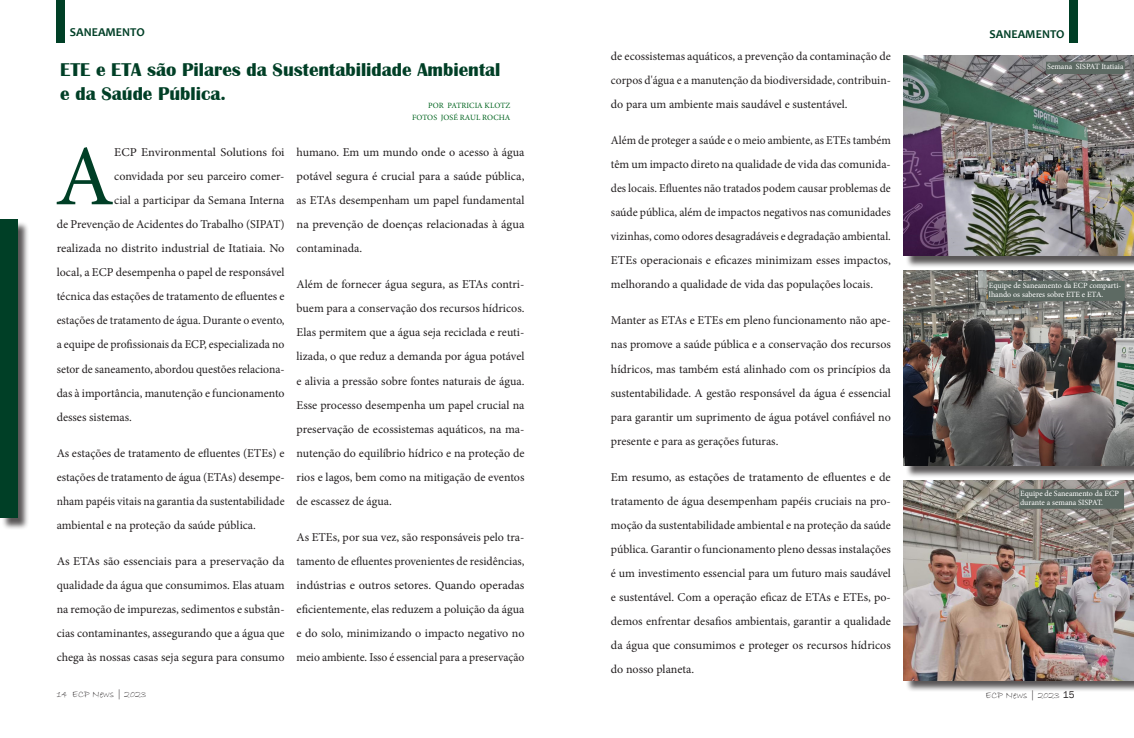
<style>
.page{position:relative;width:1134px;height:738px;background:#fff}
.page>*{position:absolute;margin:0;border:0;box-sizing:border-box;transform-origin:0 0}
.Body_text{font:85.8px "Minion Pro";color:#003f26}
.t1{font:700 19px/24px "Britannic";color:#003f26}
.Body_text-2{font:12px/24px "Minion Pro";color:#231f20;text-align:justify}
.Body_text-3{font:12px/24px "Minion Pro";color:#231f20;text-align:justify;scale:.96 1}
.Body_text-4{font:12px "Minion Pro";color:#231f20;scale:1.04 1}
.t2{font:700 12px "Candara";color:#003f26}
.t3{font:10px "Bradley Hand ITC";color:#231f20}
.t4{font:8px/9px "Minion Pro";letter-spacing:-.005em;color:#fff}
.author{font:8px "Minion Pro";letter-spacing:.005em;color:#00641f}
.s1{font-family:"Franklin Gothic"}
</style>
<div class="page">
<div style="left:56px;top:0;width:8px;height:43px;background:#003f26"></div>
<div style="left:1069px;top:0;width:8px;height:43px;background:#003f26"></div>
<div style="left:905px;top:57px;width:229px;height:211px;background:#231f20;opacity:.75"></div>
<img style="left:904px;top:55px;width:230px;height:200px">
<div style="left:905px;top:272px;width:229px;height:205px;background:#231f20;opacity:.75"></div>
<img style="left:904px;top:270px;width:230px;height:195px">
<div style="left:905px;top:481px;width:229px;height:211px;background:#231f20;opacity:.75"></div>
<img style="left:904px;top:480px;width:230px;height:199px">
<div style="left:2px;top:221px;width:28px;height:309px;background:#231f20;opacity:.75"></div>
<div style="left:0;top:220px;width:17px;height:297px;background:#003f26"></div>
<div style="left:1046px;top:62px;width:78px;height:11px;background:#5d6a63"></div>
<div style="left:1046px;top:62px;width:79px;height:12px;border:1px solid #5d6a63"></div>
<div style="left:988px;top:281px;width:136px;height:19px;background:#5d6a63"></div>
<div style="left:1020px;top:489px;width:103px;height:19px;background:#5d6a63"></div>
<div style="left:1019px;top:488px;width:105px;height:20px;border:1px solid #5d6a63"></div>
<p class="t2" style="left:70px;top:25px;width:77px">SANEAMENTO</p>
<p class="t2" style="left:990px;top:26px;width:77px">SANEAMENTO</p>
<p class="t1" style="left:60px;top:57px;width:442px">ETE e ETA são Pilares da Sustentabilidade Ambiental e da Saúde Pública.</p>
<p class="author" style="left:428px;top:100px;width:83px">POR PATRICIA KLOTZ</p>
<p class="author" style="left:412px;top:112px;width:100px">FOTOS JOSÉ RAUL ROCHA</p>
<p class="Body_text" style="left:55px;top:119px;width:61px">A</p>
<p class="Body_text-4" style="left:114px;top:144px;width:165px">ECP Environmental Solutions foi</p>
<p class="Body_text-2" style="left:114px;top:164px;width:172px">convidada por seu parceiro comer-</p>
<p class="Body_text-2" style="left:114px;top:188px;width:172px">cial a participar da Semana Interna</p>
<p class="Body_text-2" style="left:57px;top:212px;width:229px">de Prevenção de Acidentes do Trabalho (SIPAT)</p>
<p class="Body_text-2" style="left:57px;top:236px;width:229px">realizada no distrito industrial de Itatiaia. No</p>
<p class="Body_text-2" style="left:57px;top:260px;width:229px">local, a ECP desempenha o papel de responsável</p>
<p class="Body_text-2" style="left:57px;top:284px;width:229px">técnica das estações de tratamento de efluentes e</p>
<p class="Body_text-2" style="left:57px;top:308px;width:229px">estações de tratamento de água. Durante o evento,</p>
<p class="Body_text-2" style="left:57px;top:332px;width:229px">a equipe de profissionais da ECP, especializada no</p>
<p class="Body_text-2" style="left:57px;top:356px;width:229px">setor de saneamento, abordou questões relaciona-</p>
<p class="Body_text-2" style="left:57px;top:380px;width:229px">das à importância, manutenção e funcionamento</p>
<p class="Body_text-2" style="left:57px;top:404px;width:77px">desses sistemas.</p>
<p class="Body_text-2" style="left:57px;top:440px;width:229px">As estações de tratamento de efluentes (ETEs) e estações de tratamento de água (ETAs) desempe&shy;nham papéis vitais na garantia da sustentabilidade ambiental e na proteção da saúde pública.</p>
<p class="Body_text-2" style="left:57px;top:548px;width:229px">As ETAs são essenciais para a preservação da qualidade da água que consumimos. Elas atuam na remoção de impurezas, sedimentos e substân&shy;cias contaminantes, assegurando que a água que chega às nossas casas seja segura para consumo</p>
<p class="Body_text-2" style="left:297px;top:140px;width:229px">humano. Em um mundo onde o acesso à água potável segura é crucial para a saúde pública, as ETAs desempenham um papel fundamental na prevenção de doenças relacionadas à água contaminada.</p>
<p class="Body_text-2" style="left:297px;top:272px;width:229px">Além de fornecer água segura, as ETAs contri&shy;buem para a conservação dos recursos hídricos.<br>Elas permitem que a água seja reciclada e reuti&shy;lizada, o que reduz a demanda por água potável e alivia a pressão sobre fontes naturais de água.<br>Esse processo desempenha um papel crucial na preservação de ecossistemas aquáticos, na ma&shy;nutenção do equilíbrio hídrico e na proteção de rios e lagos, bem como na mitigação de eventos de escassez de água.</p>
<p class="Body_text-2" style="left:297px;top:524px;width:229px">As ETEs, por sua vez, são responsáveis pelo tra&shy;tamento de efluentes provenientes de residências, indústrias e outros setores. Quando operadas eficientemente, elas reduzem a poluição da água e do solo, minimizando o impacto negativo no meio ambiente. Isso é essencial para a preservação</p>
<p class="Body_text-2" style="left:611px;top:44px;width:281px">de ecossistemas aquáticos, a prevenção da contaminação de corpos d'água e a manutenção da biodiversidade, contribuin&shy;do para um ambiente mais saudável e sustentável.</p>
<p class="Body_text-3" style="left:611px;top:128px;width:293px">Além de proteger a saúde e o meio ambiente, as ETEs também têm um impacto direto na qualidade de vida das comunida&shy;des locais. Efluentes não tratados podem causar problemas de saúde pública, além de impactos negativos nas comunidades vizinhas, como odores desagradáveis e degradação ambiental.<br>ETEs operacionais e eficazes minimizam esses impactos, melhorando a qualidade de vida das populações locais.</p>
<p class="Body_text-2" style="left:611px;top:308px;width:281px">Manter as ETAs e ETEs em pleno funcionamento não ape&shy;nas promove a saúde pública e a conservação dos recursos hídricos, mas também está alinhado com os princípios da sustentabilidade. A gestão responsável da água é essencial para garantir um suprimento de água potável confiável no presente e para as gerações futuras.</p>
<p class="Body_text-2" style="left:611px;top:464px;width:281px">Em resumo, as estações de tratamento de efluentes e de tratamento de água desempenham papéis cruciais na pro&shy;moção da sustentabilidade ambiental e na proteção da saúde pública. Garantir o funcionamento pleno dessas instalações é um investimento essencial para um futuro mais saudável e sustentável. Com a operação eficaz de ETAs e ETEs, po&shy;demos enfrentar desafios ambientais, garantir a qualidade da água que consumimos e proteger os recursos hídricos do nosso planeta.</p>
<p class="t4" style="left:1047px;top:61px;width:78px">Semana SISPAT Itatiaia</p>
<p class="t4" style="left:989px;top:280px;width:134px">Equipe de Saneamento da ECP comparti&shy;lhando os saberes sobre ETE e ETA.</p>
<p class="t4" style="left:1020px;top:488px;width:100px">Equipe de Saneamento da ECP durante a semana SISPAT.</p>
<p class="t3" style="left:57px;top:687px;width:91px">14 ECP News | 2023</p>
<p class="t3" style="left:985px;top:688px;width:91px">ECP News | 2023 <span class="s1">15</span></p>
</div>
